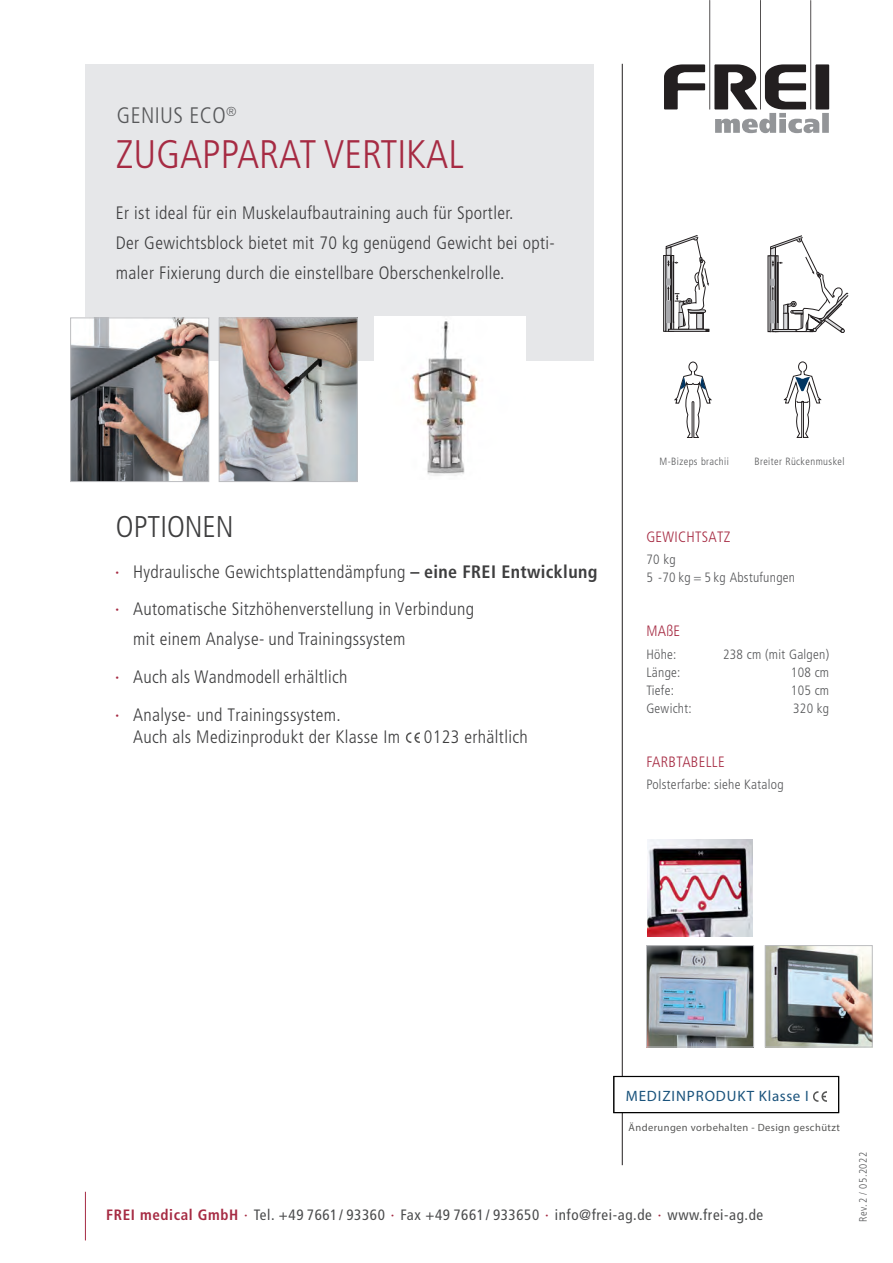
<style>
.page{position:relative;width:893px;height:1263px;background:#fff}
.page>*{position:absolute;margin:0;border:0;box-sizing:border-box;transform-origin:0 0}
.t1{font:300 condensed 39.9px "Frutiger";color:#a62b43}
.t2{font:300 condensed 30px "Frutiger";color:#3e3e3f}
.t3{font:300 condensed 22.5px "Frutiger";letter-spacing:.02em;color:#57585a}
.t4{font:300 condensed 18px/30px "Frutiger";letter-spacing:.02em;color:#3e3e3f}
.t5{font:300 condensed 18px/38px "Frutiger LT Pro";letter-spacing:.02em;color:#3e3e3f}
.t6{font:condensed 15px "Frutiger";letter-spacing:.04em;color:#4b4c4d}
.t7{font:300 condensed 15px "Frutiger";letter-spacing:.02em;color:#a62b43}
.t8{font:15px "Myriad Pro";letter-spacing:.06em;color:#1a537c}
.t9{font:300 condensed 13.5px/18px "Frutiger";letter-spacing:.02em;color:#57585a}
.t10{font:300 condensed 10.8px "Frutiger LT Pro";letter-spacing:.04em;color:#57585a}
.t11{font:10.5px "Myriad Pro";letter-spacing:.04em;color:#575756}
.t12{font:300 condensed 10.5px "Frutiger";letter-spacing:.04em;color:#57585a}
.s1{font-weight:400;color:#a62b43}
.s2{font-family:"Frutiger LT Pro";font-weight:700}
.s3{font-family:"Frutiger LT Pro"}
.s4{font-family:"Frutiger";font-weight:400;color:#a62b43}
.s5{font-weight:700;color:#a62b43}
.s6{color:#a62b43}
</style>
<div class="page">
<div style="left:85px;top:64px;width:508px;height:296px;background:#e6e7e9"></div>
<svg style="left:664px;top:64px;width:41px;height:45px"></svg>
<svg style="left:714px;top:64px;width:115px;height:69px"></svg>
<hr style="left:709px;top:0;width:1px;height:110px;background:#231f20">
<hr style="left:760px;top:0;width:1px;height:110px;background:#231f20">
<hr style="left:810px;top:0;width:1px;height:110px;background:#231f20">
<hr style="left:622px;top:64px;width:1px;height:1101px;background:#231f20">
<hr style="left:85px;top:1192px;width:1px;height:48px;background:#a62b43">
<img style="left:72px;top:320px;width:135px;height:160px">
<div style="left:70px;top:318px;width:139px;height:164px;border:1px solid #bcbdc0"></div>
<img style="left:221px;top:320px;width:134px;height:160px">
<div style="left:219px;top:318px;width:138px;height:164px;border:1px solid #bcbdc0"></div>
<div style="left:663px;top:255px;width:3px;height:76px;border:1px solid #231f20"></div>
<svg style="left:666px;top:235px;width:43px;height:97px"></svg>
<hr style="left:768px;top:256px;width:2px;height:76px;background:#dcdddf">
<svg style="left:770px;top:235px;width:78px;height:98px"></svg>
<svg style="left:674px;top:362px;width:38px;height:76px"></svg>
<svg style="left:784px;top:362px;width:37px;height:76px"></svg>
<img style="left:648px;top:947px;width:104px;height:98px">
<div style="left:646px;top:945px;width:108px;height:102px;border:1px solid #bcbdc0"></div>
<img style="left:767px;top:947px;width:103px;height:98px">
<div style="left:765px;top:945px;width:107px;height:102px;border:1px solid #bcbdc0"></div>
<img style="left:374px;top:317px;width:151px;height:159px">
<img style="left:647px;top:839px;width:105px;height:98px">
<svg style="left:406px;top:732px;width:14px;height:11px"></svg>
<svg style="left:614px;top:1076px;width:225px;height:37px"></svg>
<p class="t3" style="left:117px;top:103px;width:121px">GENIUS ECO<sup>®</sup></p>
<h1 class="t1" style="left:116px;top:132px;width:349px">ZUGAPPARAT VERTIKAL</h1>
<p class="t4" style="left:116px;top:198px;width:440px">Er ist ideal für ein Muskelaufbautraining auch für Sportler.<br>Der Gewichtsblock bietet mit 70 kg genügend Gewicht bei opti&shy;maler Fixierung durch die einstellbare Oberschenkelrolle.</p>
<h2 class="t2" style="left:116px;top:509px;width:119px">OPTIONEN</h2>
<p class="t4" style="left:115px;top:553px;width:484px;line-height:37.2px"><span class="s1">·</span> Hydraulische Gewichtsplattendämpfung <span class="s2">– eine FREI Entwicklung </span><span class="s1">·</span> Automatische Sitzhöhenverstellung in Verbindung</p>
<p class="t4" style="left:133px;top:623px;width:274px">mit <span class="s3">einem</span> Analyse- und Trainingssystem</p>
<p class="t5" style="left:115px;top:658px;width:234px"><span class="s4">·</span> Auch als Wandmodell erhältlich <span class="s4">·</span> Analyse- und Trainingssystem.</p>
<p class="t5" style="left:133px;top:718px;width:268px">Auch als Medizinprodukt der Klasse Im</p>
<p class="t5" style="left:424px;top:718px;width:105px">0123 erhältlich</p>
<p class="t12" style="left:659px;top:455px;width:71px">M-Bizeps brachii</p>
<p class="t12" style="left:754px;top:455px;width:92px"><span class="s3">B</span>reiter Rückenmuskel</p>
<p class="t7" style="left:646px;top:528px;width:86px">GEWICHTSATZ</p>
<p class="t9" style="left:646px;top:551px;width:150px">70 kg<br>5 -70 kg = 5 kg Abstufungen</p>
<p class="t7" style="left:646px;top:622px;width:35px">MA<span class="s3">ß</span>E</p>
<p class="t9" style="left:646px;top:645px;width:32px">Höhe:</p>
<p class="t9" style="left:723px;top:645px;width:108px">238 cm (mit Galgen)</p>
<p class="t9" style="left:646px;top:663px;width:36px">Länge:</p>
<p class="t9" style="left:791px;top:663px;width:40px">108 cm</p>
<p class="t9" style="left:646px;top:681px;width:29px">Tiefe:</p>
<p class="t9" style="left:791px;top:681px;width:40px">105 cm</p>
<p class="t9" style="left:646px;top:699px;width:47px">Gewicht:</p>
<p class="t9" style="left:793px;top:699px;width:38px">320 kg</p>
<p class="t7" style="left:646px;top:753px;width:80px">FARBTABELLE</p>
<p class="t9" style="left:646px;top:776px;width:139px">Polsterfarbe: siehe Katalog</p>
<p class="t8" style="left:626px;top:1087px;width:184px">MEDIZINPRODUKT Klasse I</p>
<p class="t11" style="left:629px;top:1121px;width:213px">Änderungen vorbehalten - Design geschützt</p>
<p class="t6" style="left:106px;top:1206px;width:658px"><span class="s5">FREI medical GmbH</span> <span class="s6">·</span> Tel. +49 7661 / 93360 <span class="s6">·</span> Fax +49 7661 / 933650 <span class="s6">·</span> info@frei-ag.de <span class="s6">·</span> www.frei-ag.de</p>
<p class="t10" style="left:857px;top:1222px;width:71px;rotate:-90deg">Rev.2 / 05.2022</p>
</div>
